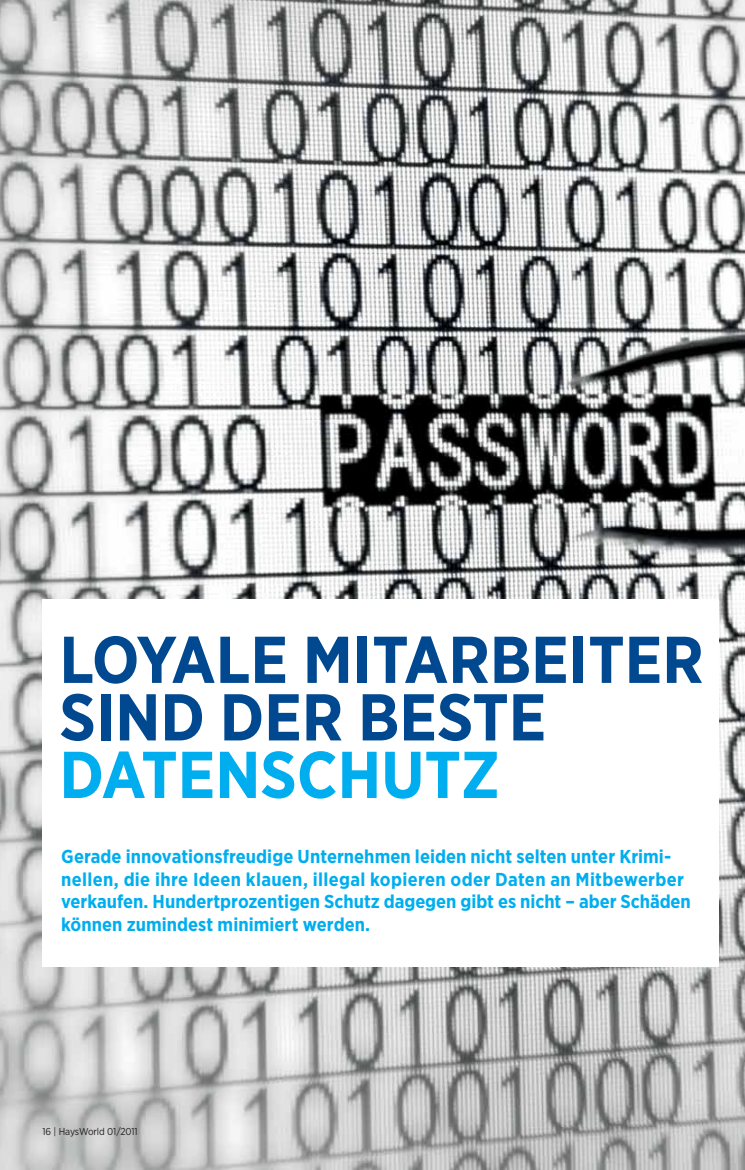
<style>
.page{position:relative;width:745px;height:1170px;background:#fff}
.page>*{position:absolute;margin:0;border:0;box-sizing:border-box;transform-origin:0 0}
.t1{font:700 66px/57.5px "Gotham Narrow";color:#004990}
.t2{font:700 66px "Gotham Narrow";color:#00aeef}
.t3{font:700 18.75px/22.5px "Gotham Narrow";color:#00aeef}
.t4{font:10px "Gotham Narrow";letter-spacing:-.01em;color:#231f20}
</style>
<div class="page">
<img style="left:0;top:0;width:744px;height:1169px">
<div style="left:42px;top:599px;width:676px;height:367px;background:#fff"></div>
<h1 class="t1" style="left:59px;top:636px;width:645px">LOYALE MITARBEITER<br>SIND DER BESTE</h1>
<h1 class="t2" style="left:59px;top:747px;width:442px">DATENSCHUTZ</h1>
<p class="t3" style="left:61px;top:846px;width:630px">Gerade innovationsfreudige Unternehmen leiden nicht selten unter Krimi&shy;nellen, die ihre Ideen klauen, illegal kopieren oder Daten an Mitbewerber verkaufen. Hundertprozentigen Schutz dagegen gibt es nicht – aber Schäden können zumindest minimiert werden.</p>
<p class="t4" style="left:43px;top:1127px;width:97px">16 | HaysWorld 01/2011</p>
</div>
